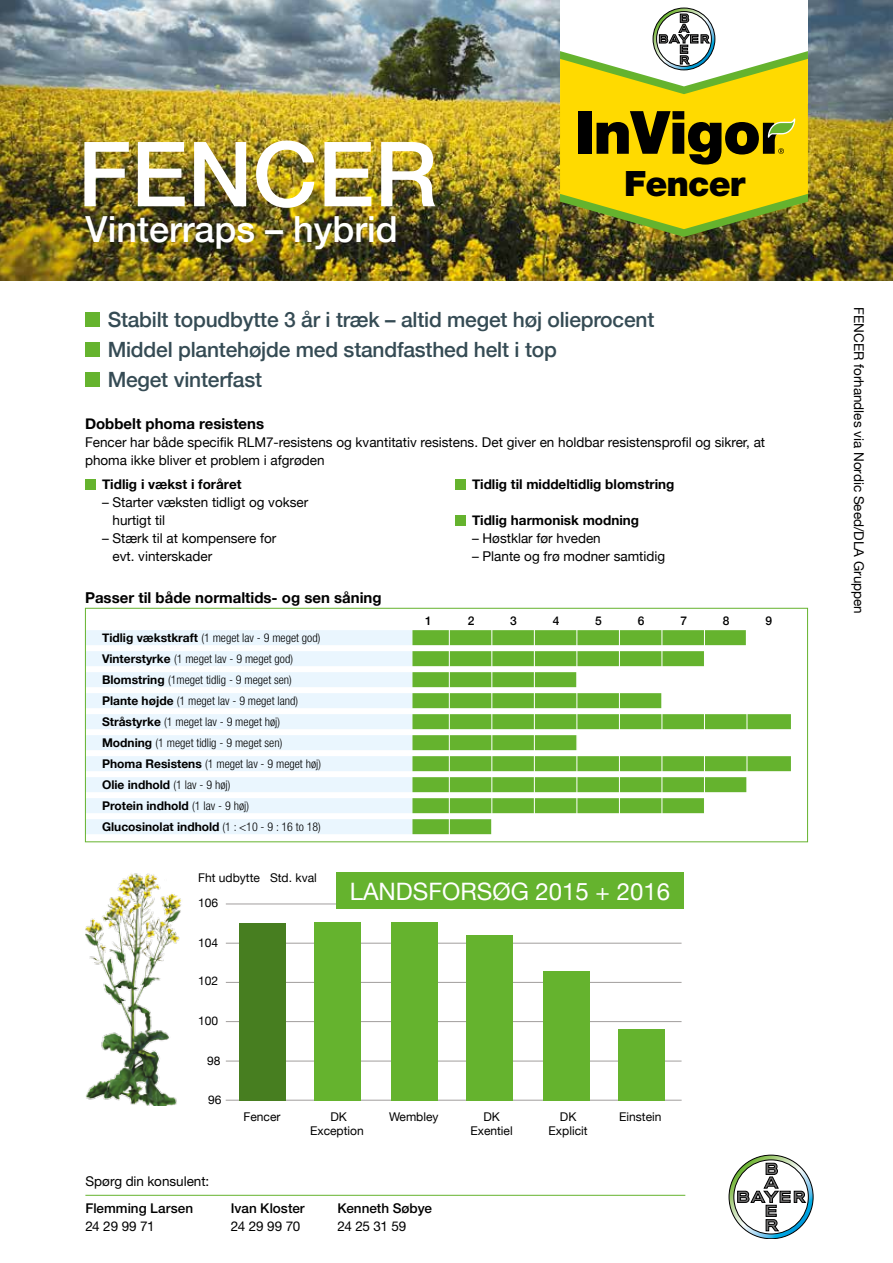
<style>
.page{position:relative;width:893px;height:1263px;background:#fff}
.page>*{position:absolute;margin:0;border:0;box-sizing:border-box;transform-origin:0 0}
.t1{font:500 90px "Helvetica Neue";color:#fff}
.t2{font:500 36px "Helvetica Neue";color:#fff}
.t3{font:900 34.95px "Helvetica Neue LT Std";letter-spacing:-.025em;color:#000}
.t4{font:24px "Helvetica Neue";color:#fff}
.t5{font:500 21px/30px "Helvetica Neue";letter-spacing:-.01em;color:#354b54}
.t6{font:700 15px "Helvetica Neue";color:#000}
.t7{font:13.5px/18px "Helvetica Neue";color:#000}
.t8{font:700 13.5px "Helvetica Neue";color:#000}
.t9{font:13.5px "Helvetica Neue LT Std";letter-spacing:-.005em;color:#000}
.t10{font:500 13.5px "Helvetica Neue LT Std";color:#000}
.t11{font:300 condensed 12px/21px "Helvetica Neue LT Std";color:#000}
.t12{font:12px/14.4px "Helvetica Neue";color:#000;text-align:center}
.t13{font:700 12px/21px "Helvetica Neue";color:#000}
.t14{font:500 12px "Helvetica Neue";color:#000}
.s1{font-family:"Helvetica Neue";font-weight:700;font-stretch:normal}
.s2{font-family:"Helvetica Neue LT Std";font-weight:300;font-stretch:condensed}
</style>
<div class="page">
<div style="left:85px;top:714px;width:327px;height:15px;background:#eaf6fe"></div>
<div style="left:85px;top:693px;width:327px;height:15px;background:#eaf6fe"></div>
<div style="left:85px;top:672px;width:327px;height:15px;background:#eaf6fe"></div>
<div style="left:85px;top:651px;width:327px;height:15px;background:#eaf6fe"></div>
<div style="left:85px;top:630px;width:327px;height:15px;background:#eaf6fe"></div>
<div style="left:85px;top:735px;width:327px;height:15px;background:#eaf6fe"></div>
<div style="left:85px;top:756px;width:327px;height:15px;background:#eaf6fe"></div>
<div style="left:85px;top:777px;width:327px;height:15px;background:#eaf6fe"></div>
<div style="left:85px;top:798px;width:327px;height:15px;background:#eaf6fe"></div>
<div style="left:85px;top:819px;width:327px;height:15px;background:#eaf6fe"></div>
<img style="left:0;top:0;width:893px;height:281px">
<svg style="left:560px;top:0;width:248px;height:237px"></svg>
<div style="left:85px;top:312px;width:15px;height:15px;background:#65b32e"></div>
<div style="left:85px;top:342px;width:15px;height:15px;background:#65b32e"></div>
<div style="left:85px;top:372px;width:15px;height:15px;background:#65b32e"></div>
<div style="left:85px;top:479px;width:10px;height:10px;background:#65b32e"></div>
<div style="left:455px;top:479px;width:10px;height:10px;background:#65b32e"></div>
<div style="left:455px;top:515px;width:10px;height:10px;background:#65b32e"></div>
<div style="left:412px;top:630px;width:334px;height:15px;background:#65b32e"></div>
<div style="left:412px;top:651px;width:292px;height:15px;background:#65b32e"></div>
<div style="left:412px;top:672px;width:165px;height:15px;background:#65b32e"></div>
<div style="left:412px;top:693px;width:250px;height:15px;background:#65b32e"></div>
<div style="left:412px;top:714px;width:379px;height:15px;background:#65b32e"></div>
<div style="left:412px;top:735px;width:165px;height:15px;background:#65b32e"></div>
<div style="left:412px;top:756px;width:379px;height:15px;background:#65b32e"></div>
<div style="left:412px;top:777px;width:335px;height:15px;background:#65b32e"></div>
<div style="left:412px;top:798px;width:293px;height:15px;background:#65b32e"></div>
<div style="left:412px;top:819px;width:80px;height:15px;background:#65b32e"></div>
<hr style="left:449px;top:612px;width:1px;height:241px;background:#fff">
<hr style="left:491px;top:612px;width:1px;height:241px;background:#fff">
<hr style="left:534px;top:613px;width:1px;height:241px;background:#fff">
<hr style="left:576px;top:613px;width:1px;height:241px;background:#fff">
<hr style="left:619px;top:613px;width:1px;height:241px;background:#fff">
<hr style="left:662px;top:613px;width:1px;height:241px;background:#fff">
<hr style="left:704px;top:613px;width:1px;height:241px;background:#fff">
<hr style="left:747px;top:613px;width:1px;height:241px;background:#fff">
<div style="left:85px;top:608px;width:723px;height:234px;border:1px solid #65b32e"></div>
<hr style="left:226px;top:1061px;width:456px;height:1px;background:#a19e9d">
<hr style="left:226px;top:1021px;width:456px;height:1px;background:#a19e9d">
<hr style="left:226px;top:982px;width:456px;height:1px;background:#a19e9d">
<hr style="left:226px;top:943px;width:456px;height:1px;background:#a19e9d">
<hr style="left:226px;top:903px;width:456px;height:1px;background:#a19e9d">
<hr style="left:226px;top:1100px;width:456px;height:1px;background:#a19e9d">
<div style="left:239px;top:923px;width:47px;height:177px;background:#477e20"></div>
<div style="left:618px;top:1029px;width:47px;height:71px;background:#65b32e"></div>
<div style="left:543px;top:970px;width:47px;height:130px;background:#65b32e"></div>
<div style="left:467px;top:935px;width:46px;height:165px;background:#65b32e"></div>
<div style="left:391px;top:922px;width:47px;height:178px;background:#65b32e"></div>
<div style="left:314px;top:922px;width:47px;height:178px;background:#65b32e"></div>
<div style="left:336px;top:872px;width:348px;height:37px;background:#65b32e"></div>
<img style="left:85px;top:873px;width:96px;height:232px">
<svg style="left:729px;top:1155px;width:84px;height:84px"></svg>
<hr style="left:85px;top:1195px;width:600px;height:1px;background:#65b32e">
<h1 class="t1" style="left:78px;top:102px;width:362px">FENCER</h1>
<h2 class="t2" style="left:85px;top:201px;width:314px">Vinterraps – hybrid</h2>
<h3 class="t3" style="left:624px;top:162px;width:123px">Fencer</h3>
<h3 class="t5" style="left:108px;top:302px;width:548px">Stabilt topudbytte 3 år i træk – altid meget høj olieprocent<br>Middel plantehøjde med standfasthed helt i top<br>Meget vinterfast</h3>
<p class="t6" style="left:85px;top:412px;width:181px">Dobbelt phoma resistens</p>
<p class="t7" style="left:85px;top:434px;width:682px">Fencer har både specifik RLM7-resistens og kvantitativ resistens. Det giver en holdbar resistensprofil og sikrer, at phoma ikke bliver et problem i afgrøden</p>
<p class="t8" style="left:102px;top:474px;width:141px">Tidlig i vækst i foråret</p>
<p class="t7" style="left:113px;top:494px;width:197px;text-indent:-11px">– Starter væksten tidligt og vokser hurtigt til</p>
<p class="t7" style="left:113px;top:530px;width:165px;text-indent:-11px">– Stærk til at kompensere for evt. vinterskader</p>
<p class="t6" style="left:85px;top:585px;width:298px">Passer til både normaltids- og sen såning</p>
<p class="t11" style="left:102px;top:627px;width:220px"><span class="s1">Tidlig vækstkraft</span> (1 meget lav - 9 meget god)<br><span class="s1">Vinterstyrke</span> (1 meget lav - 9 meget god)<br><span class="s1">Blomstring</span> (1meget tidlig - 9 meget sen)<br><span class="s1">Plante højde</span> (1 meget lav - 9 meget land)<br><span class="s1">Stråstyrke</span> (1 meget lav - 9 meget høj)<br><span class="s1">Modning</span> (1 meget tidlig - 9 meget sen)<br><span class="s1">Phoma Resistens</span> (1 meget lav - 9 meget høj)</p>
<p class="t13" style="left:102px;top:774px;width:220px">Olie indhold <span class="s2">(1 lav - 9 høj)<br></span>Protein indhold <span class="s2">(1 lav - 9 høj)<br></span>Glucosinolat indhold <span class="s2">(1 : &lt;10 - 9 : 16 to 18)</span></p>
<p class="t8" style="left:472px;top:474px;width:204px">Tidlig til middeltidlig blomstring</p>
<p class="t8" style="left:472px;top:510px;width:169px">Tidlig harmonisk modning</p>
<p class="t7" style="left:472px;top:530px;width:130px">– Høstklar før hveden</p>
<p class="t7" style="left:472px;top:548px;width:195px">– Plante og frø modner samtidig</p>
<p class="t14" style="left:425px;top:611px;width:8px">1</p>
<p class="t14" style="left:468px;top:611px;width:8px">2</p>
<p class="t14" style="left:510px;top:611px;width:8px">3</p>
<p class="t14" style="left:553px;top:611px;width:8px">4</p>
<p class="t14" style="left:595px;top:611px;width:8px">5</p>
<p class="t14" style="left:638px;top:611px;width:8px">6</p>
<p class="t14" style="left:680px;top:611px;width:8px">7</p>
<p class="t14" style="left:723px;top:611px;width:8px">8</p>
<p class="t14" style="left:765px;top:611px;width:8px">9</p>
<p class="t12" style="left:198px;top:871px;width:120px">Fht udbytte Std. kval</p>
<p class="t12" style="left:198px;top:896px;width:22px">106</p>
<p class="t12" style="left:198px;top:936px;width:22px">104</p>
<p class="t12" style="left:198px;top:975px;width:22px">102</p>
<p class="t12" style="left:198px;top:1014px;width:22px">100</p>
<p class="t12" style="left:207px;top:1054px;width:15px">98</p>
<p class="t12" style="left:208px;top:1093px;width:15px">96</p>
<h3 class="t4" style="left:350px;top:874px;width:322px">LANDSFORSØG 2015 + 2016</h3>
<p class="t12" style="left:243px;top:1110px;width:39px">Fencer</p>
<p class="t12" style="left:330px;top:1110px;width:18px">DK</p>
<p class="t12" style="left:389px;top:1110px;width:51px">Wembley</p>
<p class="t12" style="left:310px;top:1124px;width:55px">Exception</p>
<p class="t9" style="left:85px;top:1173px;width:125px">Spørg din konsulent:</p>
<p class="t10" style="left:85px;top:1200px;width:109px">Flemming Larsen</p>
<p class="t10" style="left:231px;top:1200px;width:75px">Ivan Kloster</p>
<p class="t10" style="left:337px;top:1200px;width:96px">Kenneth Søbye</p>
<p class="t9" style="left:85px;top:1218px;width:71px">24 29 99 71</p>
<p class="t9" style="left:231px;top:1218px;width:71px">24 29 99 70</p>
<p class="t9" style="left:337px;top:1218px;width:70px">24 25 31 59</p>
<p class="t12" style="left:470px;top:1110px;width:44px">DK<br>Exentiel</p>
<p class="t12" style="left:549px;top:1110px;width:41px">DK<br>Explicit</p>
<p class="t12" style="left:619px;top:1110px;width:44px">Einstein</p>
<p class="t7" style="left:867px;top:307px;width:308px;rotate:90deg">FENCER forhandles via Nordic Seed/DLA Gruppen</p>
</div>
